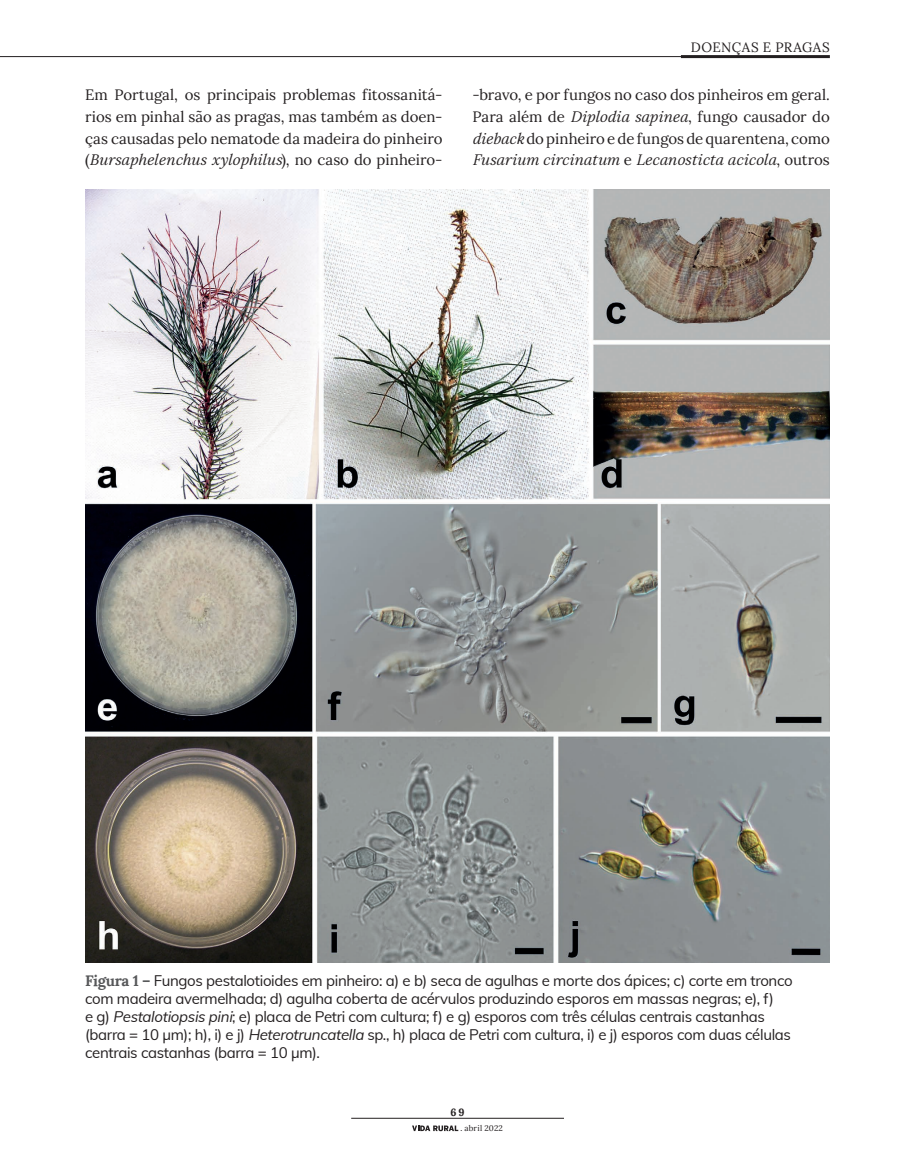
<style>
.page{position:relative;width:915px;height:1149px;background:#fff}
.page>*{position:absolute;margin:0;border:0;box-sizing:border-box;transform-origin:0 0}
.t1{font:15px/18px "Muli";letter-spacing:-.02em;color:#231f20}
.t2{font:15px/21.8px "Lora";letter-spacing:-.005em;color:#231f20;text-align:justify}
.t3{font:13.5px "Lora";letter-spacing:.035em;color:#231f20}
.t4{font:700 10.5px "Lora";color:#231f20}
.t5{font:8.1px "Lora";letter-spacing:.02em;color:#231f20}
.s1{font-style:italic}
.s2{font-family:"Lora";font-weight:700;color:#57585a}
.s3{font-family:"Poynter Text Roman Two"}
</style>
<div class="page">
<hr style="left:0;top:56px;width:702px;height:1px;background:#231f20">
<svg style="left:412px;top:1125px;width:46px;height:5px"></svg>
<hr style="left:680px;top:55px;width:149px;height:3px;background:#231f20">
<hr style="left:351px;top:1117px;width:212px;height:1px;background:#231f20">
<img style="left:85px;top:190px;width:744px;height:771px">
<p class="t3" style="left:690px;top:37px;width:140px">DOENÇAS E PRAGAS</p>
<p class="t2" style="left:85px;top:83px;width:359px">Em Portugal, os principais problemas fitossanitá&shy;rios em pinhal são as pragas, mas também as doen&shy;ças causadas pelo nematode da madeira do pinheiro ( <span class="s1">Bursaphelenchus xylophilus</span>) , n o c a s o d o p i n h e i r o -</p>
<p class="t2" style="left:472px;top:83px;width:359px">-bravo, e por fungos no caso dos pinheiros em geral.<br>Para além de <span class="s1">Diplodia sapinea</span>, fungo causador do <span class="s1">dieback</span> do pinheiro e de fungos de quarentena, como <span class="s1">Fusarium circinatum</span> e <span class="s1">Lecanosticta acicola</span>, o u t r o s</p>
<p class="t1" style="left:85px;top:970px;width:708px"><span class="s2">Figura 1 –</span> Fungos pestalotioides em pinheiro: a) e b) seca de agulhas e morte dos ápices; c) corte em tronco com madeira avermelhada; d) agulha coberta de acérvulos produzindo esporos em massas negras; e), f)<br>e g) <span class="s1">Pestalotiopsis pini</span>; e) placa de Petri com cultura; f) e g) esporos com três células centrais castanhas (barra = 10 µm); h), i) e j) <span class="s1">Heterotruncatella</span> sp., h) placa de Petri com cultura, i) e j) esporos com duas células centrais castanhas (barra = 10 µm).</p>
<p class="t4" style="left:450px;top:1103px;width:15px">69</p>
<p class="t5" style="left:460px;top:1121px;width:44px"><span class="s3">.</span> abril 2022</p>
</div>
